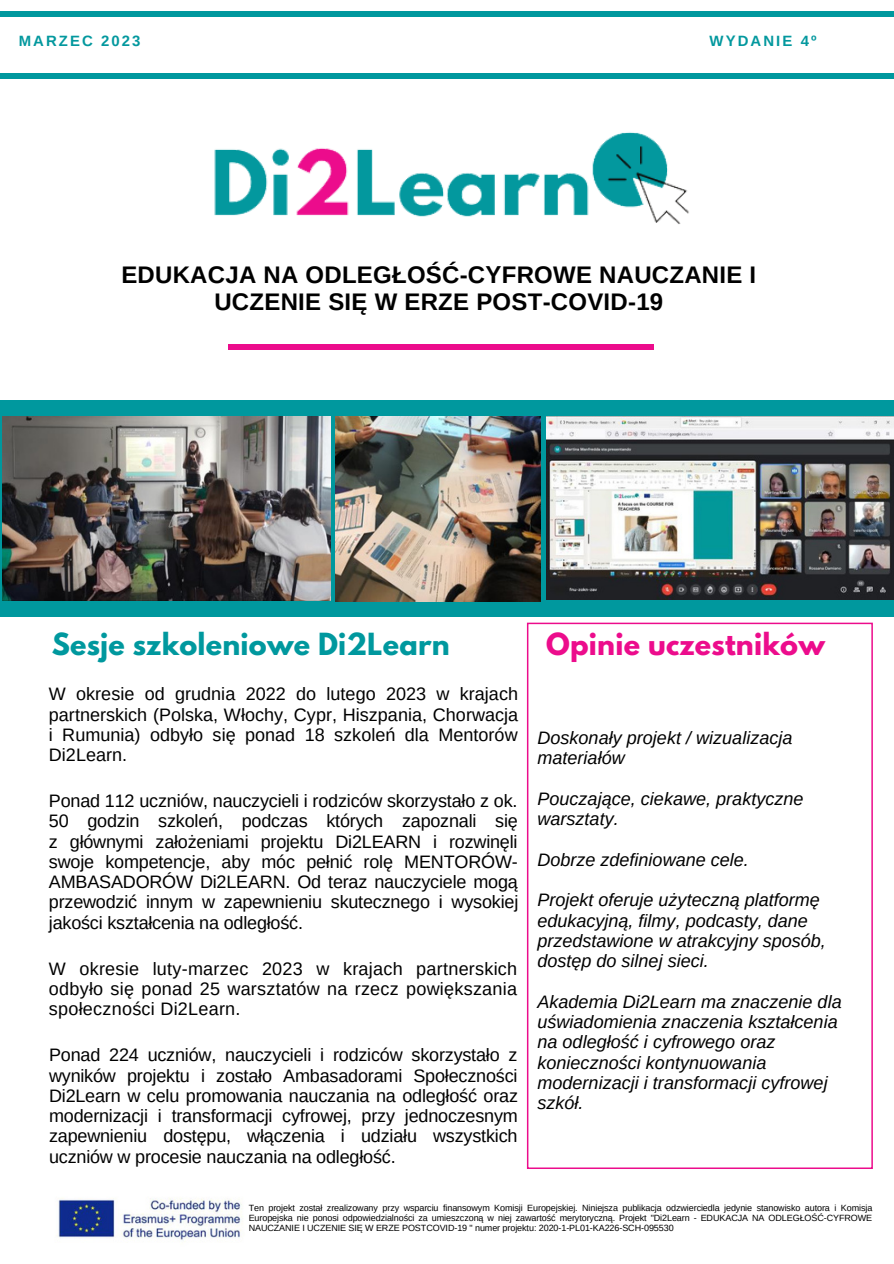
<style>
.page{position:relative;width:894px;height:1264px;background:#fff}
.page>*{position:absolute;margin:0;border:0;box-sizing:border-box;transform-origin:0 0}
.t1{font:700 27px "League Spartan";letter-spacing:.01em;color:#00989e}
.t2{font:700 27px "League Spartan";letter-spacing:.01em;color:#ec0c8c}
.t3{font:700 24px/27px "Arimo";letter-spacing:.01em;color:#000;text-align:center}
.t4{font:18px/20.2px "Arimo";letter-spacing:-.005em;color:#000;text-align:justify}
.t5{font:italic 18px/20.2px "Arimo";color:#000}
.t6{font:700 14.85px "Arimo";letter-spacing:.14em;color:#03989e}
.t7{font:9px/9.8px "Arimo";letter-spacing:-.01em;color:#000;text-align:justify}
</style>
<div class="page">
<div style="left:0;top:401px;width:893px;height:216px;background:#00989e"></div>
<div style="left:228px;top:344px;width:425px;height:5px;background:#ec0c8c"></div>
<div style="left:0;top:73px;width:893px;height:6px;background:#00989e"></div>
<div style="left:0;top:11px;width:893px;height:6px;background:#00989e"></div>
<img style="left:2px;top:416px;width:328px;height:184px">
<img style="left:335px;top:416px;width:205px;height:185px">
<img style="left:546px;top:416px;width:347px;height:183px">
<div style="left:526px;top:622px;width:346px;height:546px;border:2px solid #ec0c8c"></div>
<img style="left:58px;top:1198px;width:184px;height:44px">
<img style="left:214px;top:132px;width:475px;height:92px">
<p class="t6" style="left:19px;top:33px;width:123px">MARZEC 2023</p>
<p class="t6" style="left:709px;top:33px;width:108px">WYDANIE 4º</p>
<h2 class="t3" style="left:121px;top:261px;width:636px">EDUKACJA NA ODLEGŁOŚĆ-CYFROWE NAUCZANIE I<br>UCZENIE SIĘ W ERZE POST-COVID-19</h2>
<h1 class="t1" style="left:52px;top:630px;width:399px">Sesje szkoleniowe Di2Learn</h1>
<h1 class="t2" style="left:546px;top:630px;width:280px">Opinie uczestników</h1>
<p class="t4" style="left:49px;top:684px;width:470px">W okresie od grudnia 2022 do lutego 2023 w krajach partnerskich (Polska, Włochy, Cypr, Hiszpania, Chorwacja i Rumunia) odbyło się ponad 18 szkoleń dla Mentorów Di2Learn.</p>
<p class="t5" style="left:537px;top:727px;width:256px">Doskonały projekt / wizualizacja materiałów</p>
<p class="t5" style="left:537px;top:788px;width:267px">Pouczające, ciekawe, praktyczne warsztaty.</p>
<p class="t5" style="left:537px;top:849px;width:213px">Dobrze zdefiniowane cele.</p>
<p class="t5" style="left:537px;top:889px;width:290px">Projekt oferuje użyteczną platformę edukacyjną, filmy, podcasty, dane przedstawione w atrakcyjny sposób, dostęp do silnej sieci.</p>
<p class="t5" style="left:537px;top:991px;width:306px">Akademia Di2Learn ma znaczenie dla uświadomienia znaczenia kształcenia na odległość i cyfrowego oraz konieczności kontynuowania modernizacji i transformacji cyfrowej szkół.</p>
<p class="t4" style="left:49px;top:790px;width:471px">Ponad 112 uczniów, nauczycieli i rodziców skorzystało z ok.<br>50 godzin szkoleń, podczas których zapoznali się z głównymi założeniami projektu Di2LEARN i rozwinęli swoje kompetencje, aby móc pełnić rolę MENTORÓW-AMBASADORÓW Di2LEARN. Od teraz nauczyciele mogą przewodzić innym w zapewnieniu skutecznego i wysokiej jakości kształcenia na odległość.</p>
<p class="t4" style="left:49px;top:958px;width:470px">W okresie luty-marzec 2023 w krajach partnerskich odbyło się ponad 25 warsztatów na rzecz powiększania społeczności Di2Learn.</p>
<p class="t4" style="left:49px;top:1044px;width:470px">Ponad 224 uczniów, nauczycieli i rodziców skorzystało z wyników projektu i zostało Ambasadorami Społeczności Di2Learn w celu promowania nauczania na odległość oraz modernizacji i transformacji cyfrowej, przy jednoczesnym zapewnieniu dostępu, włączenia i udziału wszystkich uczniów w procesie nauczania na odległość.</p>
<p class="t7" style="left:248px;top:1202px;width:625px">Ten projekt został zrealizowany przy wsparciu finansowym Komisji Europejskiej. Niniejsza publikacja odzwierciedla jedynie stanowisko autora i Komisja Europejska nie ponosi odpowiedzialności za umieszczoną w niej zawartość merytoryczną. Projekt "Di2Learn - EDUKACJA NA ODLEGŁOŚĆ-CYFROWE NAUCZANIE I UCZENIE SIĘ W ERZE POSTCOVID-19 " numer projektu: 2020-1-PL01-KA226-SCH-095530</p>
</div>
